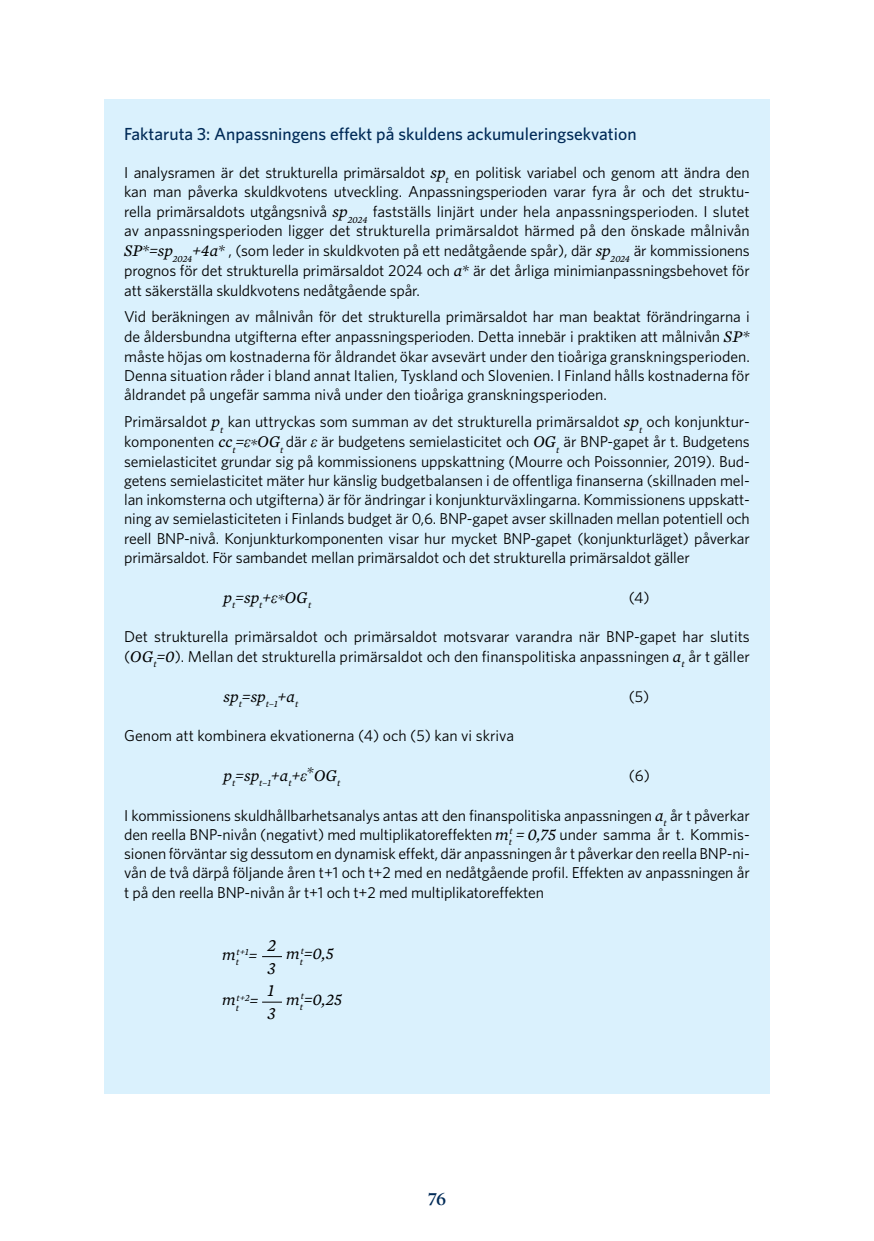
<style>
.page{position:relative;width:874px;height:1241px;background:#fff}
.page>*{position:absolute;margin:0;border:0;box-sizing:border-box;transform-origin:0 0}
.t1{font:600 19.25px "Mercury Display";color:#002a57}
.t2{font:500 17.5px "Whitney";color:#002a57}
.Kappale_1{font:italic 17.5px "Mercury Text G2";color:#000}
.Kaavojen_numerointi__esim___1{font:italic 16.62px "Mercury Text G2";color:#000}
.Kappale_1-2{font:italic 16.62px "Mercury Text G2";color:#000}
.Infolaatikon_leipäteksti{font:15.75px/19.4px "Whitney";letter-spacing:-.01em;color:#000;text-align:justify}
.Kaavojen_numerointi__esim___1-2{font:15.75px "Whitney";color:#000}
.Kappale_1-3{font:italic 9.62px "Mercury Text G2";color:#000}
.s1{font-family:"Mercury Text G2";font-style:italic;font-size:16.62px}
.s2{font-family:"Times New Roman";font-style:italic;font-size:16.62px}
.s3{font-family:"Times New Roman"}
.s4{font-size:16.62px}
</style>
<div class="page">
<div style="left:104px;top:99px;width:665px;height:829px;background:#daf1fd"></div>
<div style="left:104px;top:927px;width:665px;height:166px;background:#daf1fd"></div>
<svg style="left:262px;top:956px;width:20px;height:1px"></svg>
<svg style="left:262px;top:1001px;width:20px;height:1px"></svg>
<h4 class="t2" style="left:124px;top:122px;width:513px">Faktaruta 3: Anpassningens effekt på skuldens ackumuleringsekvation</h4>
<p class="Infolaatikon_leipäteksti" style="left:124px;top:162px;width:627px">I analysramen är det strukturella primärsaldot <span class="s1">sp</span><sub>t</sub> en politisk variabel och genom att ändra den kan man påverka skuldkvotens utveckling. Anpassningsperioden varar fyra år och det struktu&shy;rella primärsaldots utgångsnivå <span class="s1">sp</span><sub>2024</sub> fastställs linjärt under hela anpassningsperioden. I slutet av anpassningsperioden ligger det strukturella primärsaldot härmed på den önskade målnivån <span class="s1">SP*=sp</span><sub>2024</sub><span class="s1">+4a*</span> , (som leder in skuldkvoten på ett nedåtgående spår), där <span class="s1">sp</span><sub>2024</sub> är kommissionens prognos för det strukturella primärsaldot 2024 och <span class="s1">a*</span> är det årliga minimianpassningsbehovet för att säkerställa skuldkvotens nedåtgående spår.</p>
<p class="Infolaatikon_leipäteksti" style="left:124px;top:307px;width:627px">Vid beräkningen av målnivån för det strukturella primärsaldot har man beaktat förändringarna i de åldersbundna utgifterna efter anpassningsperioden. Detta innebär i praktiken att målnivån <span class="s1">SP* </span>måste höjas om kostnaderna för åldrandet ökar avsevärt under den tioåriga granskningsperioden.<br>Denna situation råder i bland annat Italien, Tyskland och Slovenien. I Finland hålls kostnaderna för åldrandet på ungefär samma nivå under den tioåriga granskningsperioden.</p>
<p class="Infolaatikon_leipäteksti" style="left:124px;top:412px;width:627px">Primärsaldot <span class="s1">p</span><sub>t</sub> kan uttryckas som summan av det strukturella primärsaldot <span class="s1">sp</span><sub>t</sub> och konjunktur&shy;komponenten <span class="s1">cc</span><sub>t</sub><span class="s1">=</span><span class="s2">ε</span><span class="s1">*OG</span><sub>t</sub> där <span class="s2">ε</span> är budgetens semielasticitet och <span class="s1">OG</span><sub>t</sub> är BNP-gapet år t. Budgetens semielasticitet grundar sig på kommissionens uppskattning (Mourre och Poissonnier, 2019). Bud&shy;getens semielasticitet mäter hur känslig budgetbalansen i de offentliga finanserna (skillnaden mel&shy;lan inkomsterna och utgifterna) är för ändringar i konjunkturväxlingarna. Kommissionens uppskatt&shy;ning av semielasticiteten i Finlands budget är 0,6. BNP-gapet avser skillnaden mellan potentiell och reell BNP-nivå. Konjunkturkomponenten visar hur mycket BNP-gapet (konjunkturläget) påverkar primärsaldot. För sambandet mellan primärsaldot och det strukturella primärsaldot gäller</p>
<p class="Kaavojen_numerointi__esim___1" style="left:223px;top:585px;width:89px">p<sub>t</sub>=sp<sub>t</sub>+<span class="s3">ε</span>*OG<sub>t</sub></p>
<p class="Kaavojen_numerointi__esim___1-2" style="left:628px;top:586px;width:23px">(4)</p>
<p class="Infolaatikon_leipäteksti" style="left:124px;top:626px;width:627px;line-height:19.9px">Det strukturella primärsaldot och primärsaldot motsvarar varandra när BNP-gapet har slutits (<span class="s1">OG</span><sub>t</sub><span class="s1">=0</span>). Mellan det strukturella primärsaldot och den finanspolitiska anpassningen <span class="s1">a</span><sub>t</sub> år t gäller</p>
<p class="Kaavojen_numerointi__esim___1" style="left:223px;top:684px;width:76px">sp<sub>t</sub>=sp<sub>t–1</sub>+a<sub>t</sub></p>
<p class="Kaavojen_numerointi__esim___1-2" style="left:628px;top:685px;width:22px">(5)</p>
<p class="Infolaatikon_leipäteksti" style="left:124px;top:725px;width:391px">Genom att kombinera ekvationerna (4) och (5) kan vi skriva</p>
<p class="Kaavojen_numerointi__esim___1" style="left:223px;top:763px;width:118px">p<sub>t</sub>=sp<sub>t–1</sub>+a<sub>t</sub>+<span class="s3">ε</span>*OG<sub>t</sub></p>
<p class="Kaavojen_numerointi__esim___1-2" style="left:628px;top:764px;width:23px">(6)</p>
<p class="Infolaatikon_leipäteksti" style="left:124px;top:804px;width:627px">I kommissionens skuldhållbarhetsanalys antas att den finanspolitiska anpassningen <span class="s1">a</span><sub>t</sub> år t påverkar den reella BNP-nivån (negativt) med multiplikatoreffekten <span class="s1">m</span><sub>t</sub></p>
<p class="Infolaatikon_leipäteksti" style="left:124px;top:824px;width:627px;text-indent:385px"><sup>t</sup> <span class="s1">= 0,75</span> under samma år t. Kommis&shy;sionen förväntar sig dessutom en dynamisk effekt, där anpassningen år t påverkar den reella BNP-ni&shy;vån de två därpå följande åren t+1 och t+2 med en nedåtgående profil. Effekten av anpassningen år t på den reella BNP-nivån år t+1 och t+2 med multiplikatoreffekten</p>
<p class="Kappale_1" style="left:267px;top:932px;width:10px">2</p>
<p class="Kappale_1" style="left:268px;top:955px;width:10px">3</p>
<p class="Kappale_1-2" style="left:222px;top:941px;width:18px">m<sub>t</sub></p>
<p class="Kappale_1-2" style="left:286px;top:941px;width:49px">m<sub>t</sub><sup>t</sup>=0,5</p>
<p class="Kappale_1-3" style="left:236px;top:945px;width:22px">t+1<span class="s4">=</span></p>
<p class="Kappale_1" style="left:267px;top:977px;width:8px">1</p>
<p class="Kappale_1" style="left:268px;top:1000px;width:10px">3</p>
<p class="Kappale_1-2" style="left:222px;top:987px;width:18px">m<sub>t</sub></p>
<p class="Kappale_1-2" style="left:286px;top:986px;width:57px">m<sub>t</sub><sup>t</sup>=0,25</p>
<p class="Kappale_1-3" style="left:236px;top:990px;width:23px">t+2<span class="s4">=</span></p>
<p class="t1" style="left:427px;top:1184px;width:20px">76</p>
</div>
